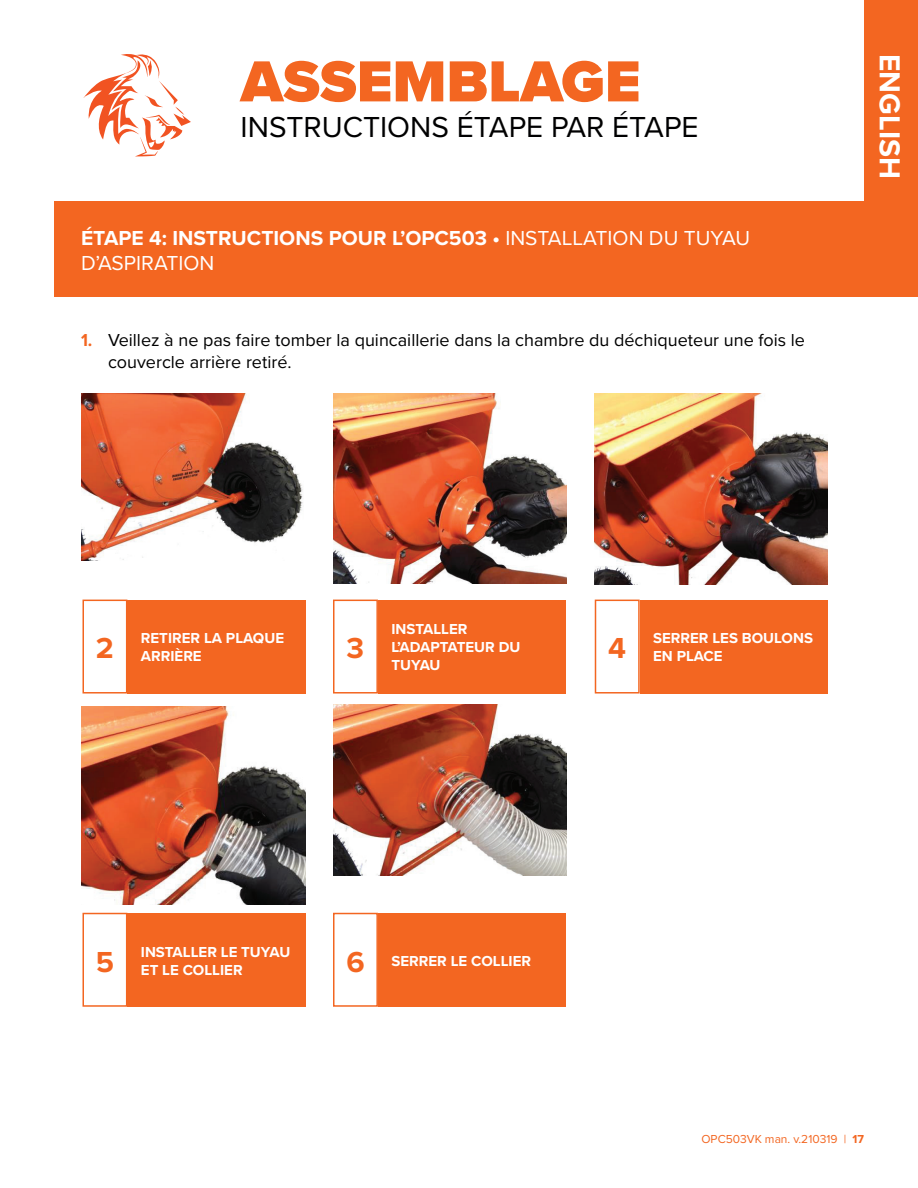
<style>
.page{position:relative;width:918px;height:1188px;background:#fff}
.page>*{position:absolute;margin:0;border:0;box-sizing:border-box;transform-origin:0 0}
.t1{font:900 60px "Proxima Nova";color:#f36621}
.t2{font:30px "Proxima Nova";color:#000001}
.t3{font:700 30px "Proxima Nova";color:#fff}
.t4{font:700 30px "Proxima Nova";color:#f36621}
.t5{font:700 21px/25.2px "Proxima Nova";color:#fff}
.t6{font:18px/21.6px "Proxima Nova";color:#000001}
.t7{font:700 15px/18px "Proxima Nova";color:#fff}
.t8{font:12px "Proxima Nova";color:#f36621}
.s1{font-weight:400}
.s2{font-family:"Proxima Nova Cond";font-weight:700;color:#f36621}
.s3{font-weight:700}
</style>
<div class="page">
<div style="left:864px;top:0;width:54px;height:233px;background:#f36621"></div>
<svg style="left:84px;top:54px;width:107px;height:102px"></svg>
<div style="left:54px;top:201px;width:864px;height:96px;background:#f36621"></div>
<img style="left:81px;top:393px;width:222px;height:168px">
<img style="left:334px;top:393px;width:233px;height:190px">
<img style="left:595px;top:393px;width:232px;height:192px">
<img style="left:81px;top:707px;width:225px;height:197px">
<img style="left:334px;top:704px;width:233px;height:172px">
<div style="left:127px;top:600px;width:179px;height:94px;background:#f36621"></div>
<div style="left:127px;top:913px;width:179px;height:94px;background:#f36621"></div>
<div style="left:378px;top:600px;width:188px;height:94px;background:#f36621"></div>
<div style="left:378px;top:913px;width:188px;height:94px;background:#f36621"></div>
<div style="left:640px;top:600px;width:188px;height:94px;background:#f36621"></div>
<div style="left:82px;top:600px;width:45px;height:94px;border:2px solid #f36621"></div>
<div style="left:82px;top:913px;width:45px;height:94px;border:2px solid #f36621"></div>
<div style="left:333px;top:600px;width:45px;height:94px;border:2px solid #f36621"></div>
<div style="left:333px;top:913px;width:45px;height:94px;border:2px solid #f36621"></div>
<div style="left:595px;top:600px;width:45px;height:94px;border:2px solid #f36621"></div>
<h1 class="t1" style="left:241px;top:37px;width:402px">ASSEMBLAGE</h1>
<h2 class="t2" style="left:241px;top:105px;width:460px">INSTRUCTIONS ÉTAPE PAR ÉTAPE</h2>
<h3 class="t5" style="left:81px;top:225px;width:671px">ÉTAPE 4: INSTRUCTIONS POUR L’OPC503 • <span class="s1">INSTALLATION DU TUYAU<br>D’ASPIRATION</span></h3>
<p class="t6" style="left:108px;top:329px;width:699px;text-indent:-27px"><span class="s2">1.</span> Veillez à ne pas faire tomber la quincaillerie dans la chambre du déchiqueteur une fois le couvercle arrière retiré.</p>
<h2 class="t3" style="left:912px;top:54px;width:126px;rotate:90deg">ENGLISH</h2>
<h2 class="t4" style="left:96px;top:626px;width:20px">2</h2>
<p class="t7" style="left:141px;top:629px;width:145px">RETIRER LA PLAQUE<br>ARRIÈRE</p>
<h2 class="t4" style="left:347px;top:626px;width:19px">3</h2>
<p class="t7" style="left:391px;top:620px;width:130px">INSTALLER<br>L’ADAPTATEUR DU<br>TUYAU</p>
<h2 class="t4" style="left:608px;top:626px;width:19px">4</h2>
<p class="t7" style="left:653px;top:629px;width:161px">SERRER LES BOULONS</p>
<p class="t7" style="left:653px;top:647px;width:71px">EN PLACE</p>
<h2 class="t4" style="left:96px;top:939px;width:20px">5</h2>
<p class="t7" style="left:141px;top:942px;width:151px">INSTALLER LE TUYAU<br>ET LE COLLIER</p>
<h2 class="t4" style="left:346px;top:939px;width:20px">6</h2>
<p class="t7" style="left:391px;top:951px;width:141px">SERRER LE COLLIER</p>
<p class="t8" style="left:701px;top:1131px;width:164px">OPC503VK man. v.210319 | <span class="s3">17</span></p>
</div>
